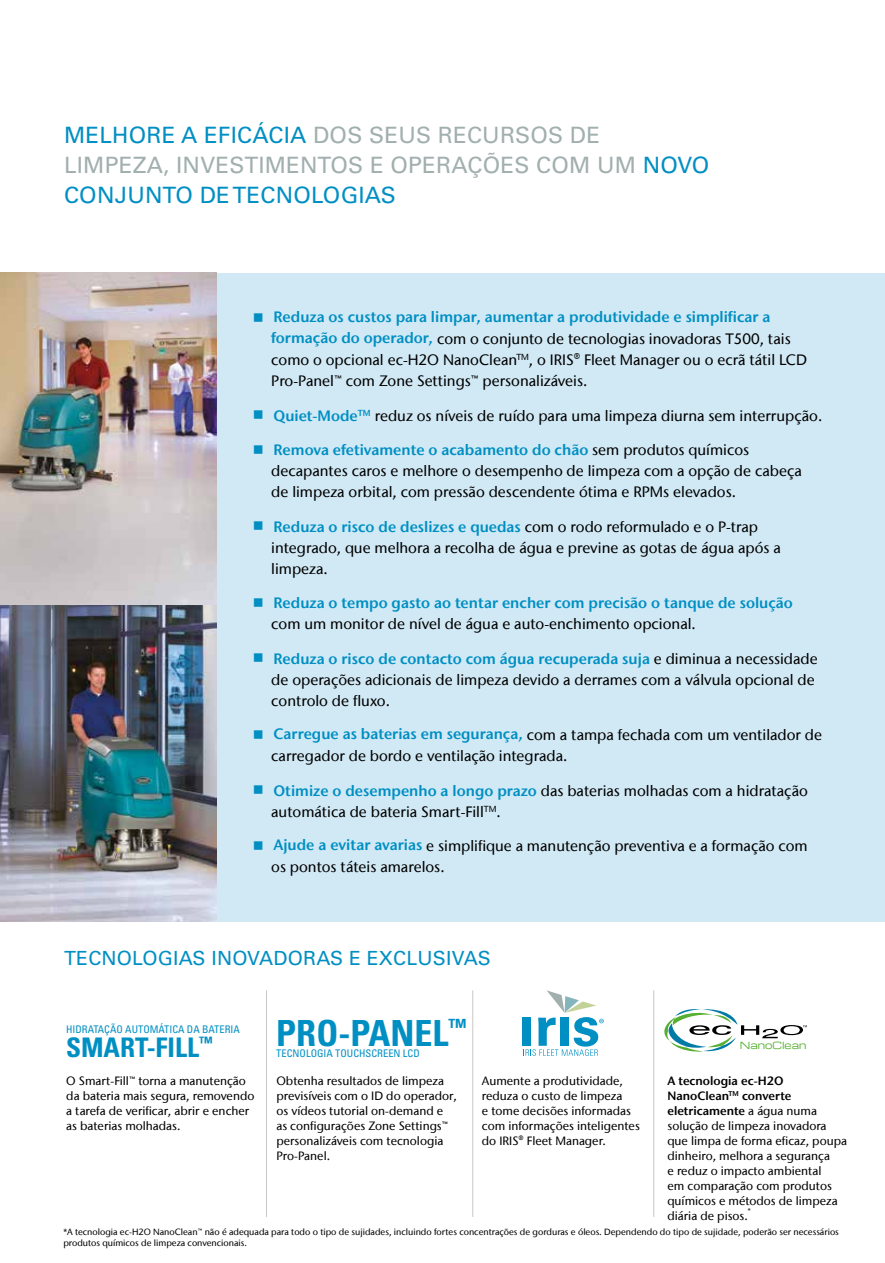
<style>
.page{position:relative;width:885px;height:1263px;background:#fff}
.page>*{position:absolute;margin:0;border:0;box-sizing:border-box;transform-origin:0 0}
.t1{font:700 condensed 36px "Univers LT Std";color:#008fc3}
.t2{font:700 condensed 27px "Univers LT Std";color:#008fc3}
.t3{font:22.5px/30px "Univers LT Std";letter-spacing:.01em;color:#a1afae}
.t4{font:19.5px "Univers LT Std";letter-spacing:.01em;color:#008fc3}
.t5{font:500 15px/21px "Stone Sans IIITC Com";color:#000}
.t6{font:600 15px/22.5px "Stone Sans IIITC Com";color:#008fc3}
.t7{font:500 12px/15px "Stone Sans IIITC Com";color:#000}
.t8{font:condensed 10.5px "Univers LT Std";color:#008fc3}
.t9{font:9.6px "Michroma";color:#56af31}
.t10{font:500 9px/10.8px "Stone Sans IIITC Com";color:#000}
.t11{font:500 7.05px "Stone Sans IIITC Com";color:#000}
.s1{color:#008fc3}
.s2{font-weight:500;color:#000}
.s3{font-weight:600;color:#008fc3}
.s4{font-weight:600}
</style>
<div class="page">
<hr style="left:884px;top:0;width:1px;height:1022px;background:#d1e9f5">
<div style="left:0;top:273px;width:884px;height:648px;background:#d1e9f5"></div>
<img style="left:0;top:605px;width:216px;height:316px">
<img style="left:0;top:273px;width:216px;height:332px">
<div style="left:522px;top:1018px;width:9px;height:28px;background:#008fc3"></div>
<svg style="left:523px;top:990px;width:80px;height:66px"></svg>
<svg style="left:664px;top:1009px;width:142px;height:43px"></svg>
<hr style="left:653px;top:990px;width:1px;height:227px;background:#c6c6c6">
<hr style="left:472px;top:990px;width:1px;height:227px;background:#c6c6c6">
<hr style="left:266px;top:990px;width:1px;height:227px;background:#c6c6c6">
<h3 class="t3" style="left:64px;top:120px;width:646px"><span class="s1">MELHORE A EFICÁCIA</span> DOS SEUS RECURSOS DE<br>LIMPEZA, INVESTIMENTOS E OPERAÇÕES COM UM <span class="s1">NOVO<br>CONJUNTO DE TECNOLOGIAS</span></h3>
<p class="t6" style="left:271px;top:305px;width:521px">Reduza os custos para limpar, aumentar a produtividade e simplificar a formação do operador, <span class="s2">com o conjunto de tecnologias inovadoras T500, tais</span></p>
<p class="t5" style="left:271px;top:349px;width:537px">como o opcional ec-H2O NanoClean<sup>TM</sup>, o IRIS® Fleet Manager ou o ecrã tátil LCD<br>Pro-Panel™ com Zone Settings™ personalizáveis.</p>
<p class="t5" style="left:273px;top:405px;width:550px"><span class="s3">Quiet-Mode</span><sup>TM</sup> reduz os níveis de ruído para uma limpeza diurna sem interrupção.</p>
<p class="t5" style="left:271px;top:439px;width:532px"><span class="s3">Remova efetivamente o acabamento do chão</span> sem produtos químicos decapantes caros e melhore o desempenho de limpeza com a opção de cabeça de limpeza orbital, com pressão descendente ótima e RPMs elevados.</p>
<p class="t5" style="left:271px;top:516px;width:511px"><span class="s3">Reduza o risco de deslizes e quedas</span> com o rodo reformulado e o P-trap integrado, que melhora a recolha de água e previne as gotas de água após a limpeza.</p>
<p class="t6" style="left:273px;top:592px;width:521px">Reduza o tempo gasto ao tentar encher com precisão o tanque de solução</p>
<p class="t5" style="left:271px;top:613px;width:426px">com um monitor de nível de água e auto-enchimento opcional.</p>
<p class="t5" style="left:271px;top:648px;width:548px"><span class="s3">Reduza o risco de contacto com água recuperada suja</span> e diminua a necessidade de operações adicionais de limpeza devido a derrames com a válvula opcional de controlo de fluxo.</p>
<p class="t5" style="left:271px;top:724px;width:552px"><span class="s3">Carregue as baterias em segurança,</span> com a tampa fechada com um ventilador de carregador de bordo e ventilação integrada.</p>
<p class="t5" style="left:271px;top:780px;width:538px"><span class="s3">Otimize o desempenho a longo prazo</span> das baterias molhadas com a hidratação automática de bateria Smart-Fill<sup>TM</sup>.</p>
<p class="t5" style="left:271px;top:835px;width:538px"><span class="s3">Ajude a evitar avarias</span> e simplifique a manutenção preventiva e a formação com os pontos táteis amarelos.</p>
<h3 class="t4" style="left:64px;top:946px;width:428px">TECNOLOGIAS INOVADORAS E EXCLUSIVAS</h3>
<h1 class="t1" style="left:276px;top:1011px;width:192px">PRO-PANEL<sup>™</sup></h1>
<p class="t8" style="left:276px;top:1046px;width:145px">TECNOLOGIA TOUCHSCREEN LCD</p>
<p class="t8" style="left:66px;top:1023px;width:175px">HIDRATAÇÃO AUTOMÁTICA DA BATERIA</p>
<h2 class="t2" style="left:66px;top:1030px;width:148px">SMART-FILL<sup>™</sup></h2>
<p class="t9" style="left:739px;top:1040px;width:68px">NanoClean</p>
<p class="t7" style="left:66px;top:1073px;width:190px">O Smart-Fill™ torna a manutenção da bateria mais segura, removendo a tarefa de verificar, abrir e encher as baterias molhadas.</p>
<p class="t7" style="left:482px;top:1073px;width:159px">Aumente a produtividade, reduza o custo de limpeza<br>e tome decisões informadas com informações inteligentes do IRIS® Fleet Manager.</p>
<p class="t7" style="left:276px;top:1073px;width:182px">Obtenha resultados de limpeza previsíveis com o ID do operador, os vídeos tutorial on-demand e as configurações Zone Settings™ personalizáveis com tecnologia<br>Pro-Panel.</p>
<p class="t7" style="left:667px;top:1073px;width:181px"><span class="s4">A tecnologia ec-H2O<br>NanoClean</span><sup>TM</sup> <span class="s4">converte eletricamente</span> a água numa solução de limpeza inovadora que limpa de forma eficaz, poupa dinheiro, melhora a segurança<br>e reduz o impacto ambiental<br>em comparação com produtos químicos e métodos de limpeza diária de pisos.</p>
<p class="t11" style="left:747px;top:1206px;width:4px">*</p>
<p class="t10" style="left:63px;top:1226px;width:777px">*A tecnologia ec-H2O NanoClean™ não é adequada para todo o tipo de sujidades, incluindo fortes concentrações de gorduras e óleos. Dependendo do tipo de sujidade, poderão ser necessários produtos químicos de limpeza convencionais.</p>
</div>
